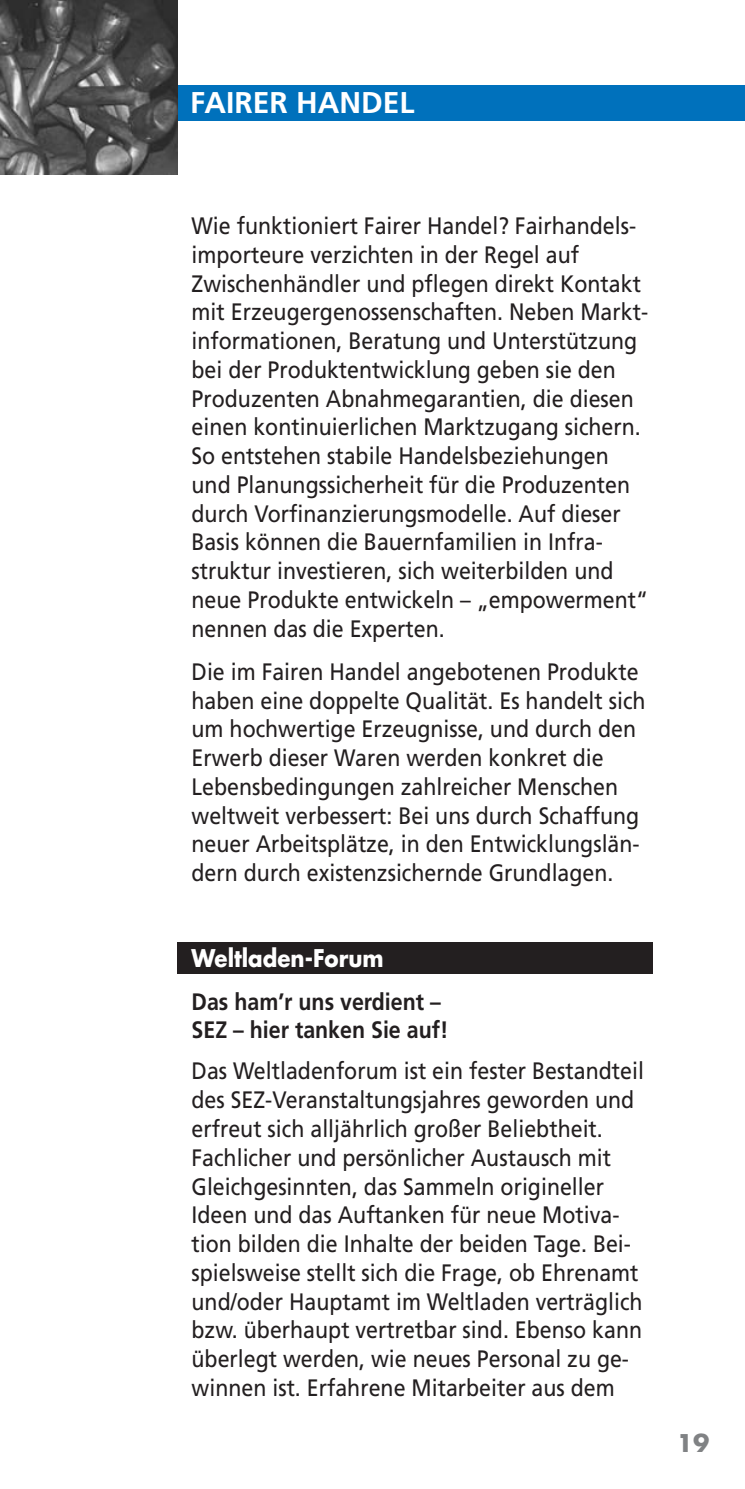
<style>
.page{position:relative;width:745px;height:1489px;background:#fff}
.page>*{position:absolute;margin:0;border:0;box-sizing:border-box;transform-origin:0 0}
.t1{font:700 30px "Frutiger";color:#fff}
.t2{font:23.75px/28.8px "Frutiger";color:#231f20;scale:.9 1}
.t3{font:700 23.75px/28.8px "Frutiger";color:#231f20;scale:.9 1}
.t4{font:700 23.75px "Futura";color:#fff;scale:.9 1}
.t5{font:700 23.75px "Futura";color:#808284}
</style>
<div class="page">
<div style="left:177px;top:942px;width:475px;height:31px;background:#231f20"></div>
<div style="left:177px;top:85px;width:567px;height:35px;background:#0071bc"></div>
<img style="left:0;top:0;width:177px;height:174px">
<p class="t1" style="left:190px;top:90px;width:226px">FAIRER HANDEL</p>
<p class="t2" style="left:191px;top:213px;width:508px">Wie funktioniert Fairer Handel? Fairhandels - importeure verzichten in der Regel auf Zwischenhändler und pflegen direkt Kontakt mit Erzeugergenossenschaften. Neben Markt&shy;informationen, Beratung und Unterstützung bei der Produktentwicklung geben sie den Produzenten Abnahmegarantien, die diesen einen kontinuierlichen Marktzugang sichern.<br>So entstehen stabile Handelsbeziehungen und Planungssicherheit für die Produzenten durch Vorfinanzierungsmodelle. Auf dieser Basis können die Bauernfamilien in Infra&shy;struktur investieren, sich weiterbilden und neue Produkte entwickeln – „empowerment“ nennen das die Experten.</p>
<p class="t2" style="left:191px;top:659px;width:505px">Die im Fairen Handel angebotenen Produkte haben eine doppelte Qualität. Es handelt sich um hochwertige Erzeugnisse, und durch den Erwerb dieser Waren werden konkret die Lebensbedingungen zahlreicher Menschen weltweit verbessert: Bei uns durch Schaffung neuer Arbeitsplätze, in den Entwicklungslän&shy;dern durch existenzsichernde Grundlagen.</p>
<p class="t4" style="left:191px;top:946px;width:215px">Weltladen-Forum</p>
<p class="t3" style="left:191px;top:988px;width:287px">Das ham’r uns verdient –<br>SEZ – hier tanken Sie auf!</p>
<p class="t2" style="left:191px;top:1058px;width:504px">Das Weltladenforum ist ein fester Bestandteil des SEZ-Veranstaltungsjahres geworden und erfreut sich alljährlich großer Beliebtheit.<br>Fachlicher und persönlicher Austausch mit Gleichgesinnten, das Sammeln origineller Ideen und das Auftanken für neue Motiva&shy;tion bilden die Inhalte der beiden Tage. Bei&shy;spielsweise stellt sich die Frage, ob Ehrenamt und/oder Hauptamt im Weltladen verträglich bzw. überhaupt vertretbar sind. Ebenso kann überlegt werden, wie neues Personal zu ge&shy;winnen ist. Erfahrene Mitarbeiter aus dem</p>
<p class="t5" style="left:676px;top:1431px;width:34px">19</p>
</div>
